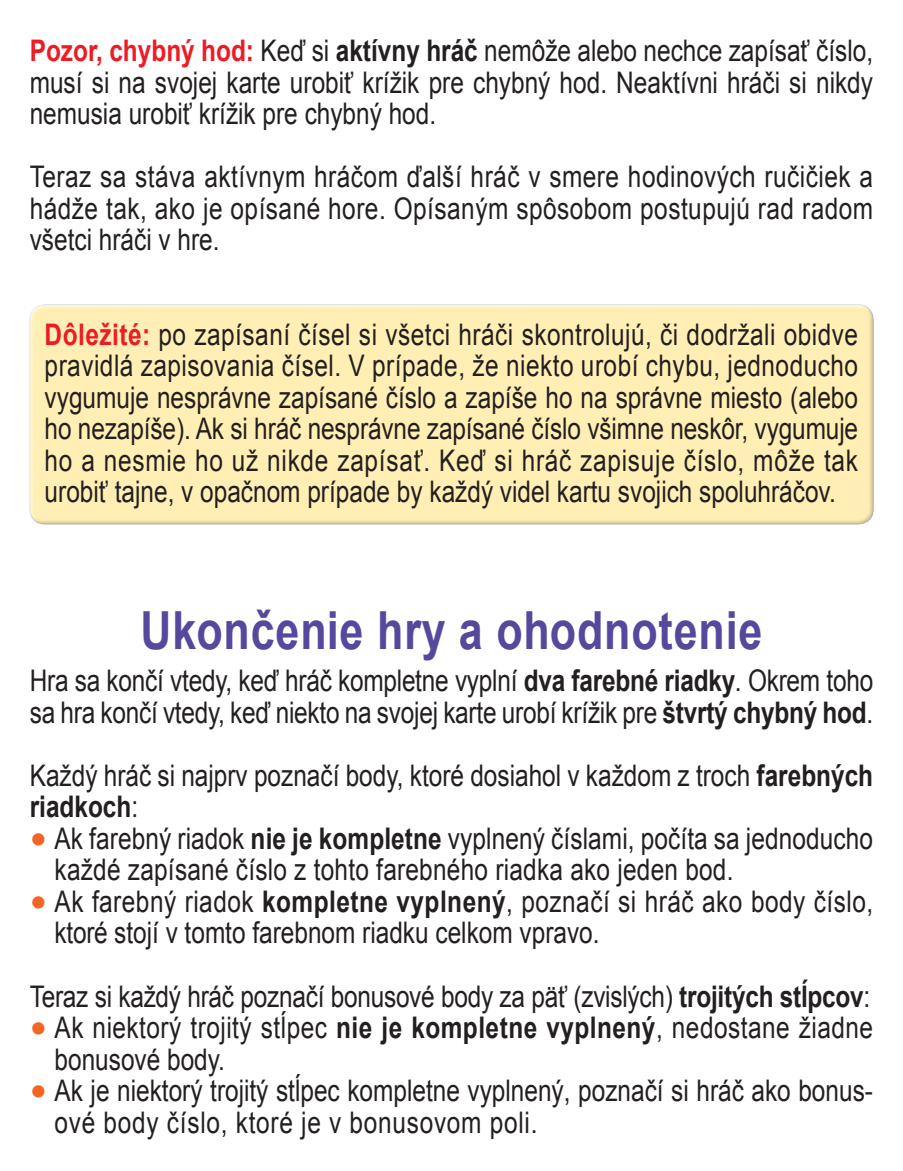
<style>
.page{position:relative;width:903px;height:1171px;background:#fff}
.page>*{position:absolute;margin:0;border:0;box-sizing:border-box;transform-origin:0 0}
.t1{font:700 52.5px "Arial";letter-spacing:.02em;color:#55489d;scale:.82 1}
.t2{font:29.75px/31.5px "Arial";color:#231f20;scale:.82 1}
.t3{font:29.75px "Arial";letter-spacing:.02em;color:#231f20;scale:.82 1}
.t4{font:29.75px "Arial";letter-spacing:.03em;color:#231f20;scale:.82 1}
.s1{font-weight:700;color:#ed1c24}
.s2{font-weight:700}
.s3{font-size:49px;color:#f26522}
</style>
<div class="page">
<div style="left:29px;top:304px;width:846px;height:223px;background:#ffefb4"></div>
<p class="t2" style="left:30px;top:35px;width:1030px"><span class="s1">Pozor, chybný hod:</span> Keď si <span class="s2">aktívny hráč</span> nemôže alebo nechce zapísať číslo,</p>
<p class="t2" style="left:30px;top:67px;width:1030px">musí si na svojej karte urobiť krížik pre chybný hod. Neaktívni hráči si nikdy nemusia urobiť krížik pre chybný hod.</p>
<p class="t2" style="left:30px;top:161px;width:1030px;text-align:justify">Teraz sa stáva aktívnym hráčom ďalší hráč v smere hodinových ručičiek a hádže tak, ako je opísané hore. Opísaným spôsobom postupujú rad radom všetci hráči v hre.</p>
<p class="t2" style="left:45px;top:319px;width:993px;text-align:justify"><span class="s1">Dôležité:</span> po zapísaní čísel si všetci hráči skontrolujú, či dodržali obidve pravidlá zapisovania čísel. V prípade, že niekto urobí chybu, jednoducho vygumuje nesprávne zapísané číslo a zapíše ho na správne miesto (alebo ho nezapíše). Ak si hráč nesprávne zapísané číslo všimne neskôr, vygumuje ho a nesmie ho už nikde zapísať. Keď si hráč zapisuje číslo, môže tak urobiť tajne, v opačnom prípade by každý videl kartu svojich spoluhráčov.</p>
<p class="t1" style="left:141px;top:596px;width:760px">Ukončenie hry a ohodnotenie</p>
<p class="t2" style="left:30px;top:665px;width:1030px">Hra sa končí vtedy, keď hráč kompletne vyplní <span class="s2">dva farebné riadky</span>. Okrem toho sa hra končí vtedy, keď niekto na svojej karte urobí krížik pre <span class="s2">štvrtý chybný hod</span>.</p>
<p class="t2" style="left:30px;top:760px;width:1030px">Každý hráč si najprv poznačí body, ktoré dosiahol v každom z troch <span class="s2">farebných riadkoch</span>:</p>
<p class="t2" style="left:30px;top:823px;width:1030px"><span class="s3">•</span> Ak farebný riadok <span class="s2">nie je kompletne</span> vyplnený číslami, počíta sa jednoducho</p>
<p class="t2" style="left:55px;top:854px;width:829px">každé zapísané číslo z tohto farebného riadka ako jeden bod.</p>
<p class="t3" style="left:30px;top:882px;width:1030px"><span class="s3">•</span> Ak farebný riadok <span class="s2">kompletne vyplnený</span>, poznačí si hráč ako body číslo,</p>
<p class="t2" style="left:55px;top:917px;width:666px">ktoré stojí v tomto farebnom riadku celkom vpravo.</p>
<p class="t2" style="left:30px;top:980px;width:1026px">Teraz si každý hráč poznačí bonusové body za päť (zvislých) <span class="s2">trojitých stĺpcov</span>:</p>
<p class="t3" style="left:30px;top:1008px;width:1030px"><span class="s3">•</span> Ak niektorý trojitý stĺpec <span class="s2">nie je kompletne vyplnený</span>, nedostane žiadne</p>
<p class="t2" style="left:55px;top:1043px;width:209px">bonusové body.</p>
<p class="t2" style="left:30px;top:1075px;width:1030px"><span class="s3">•</span> Ak je niektorý trojitý stĺpec kompletne vyplnený, poznačí si hráč ako bonus-</p>
<p class="t4" style="left:55px;top:1102px;width:590px">ové body číslo, ktoré je v bonusovom poli.</p>
</div>
